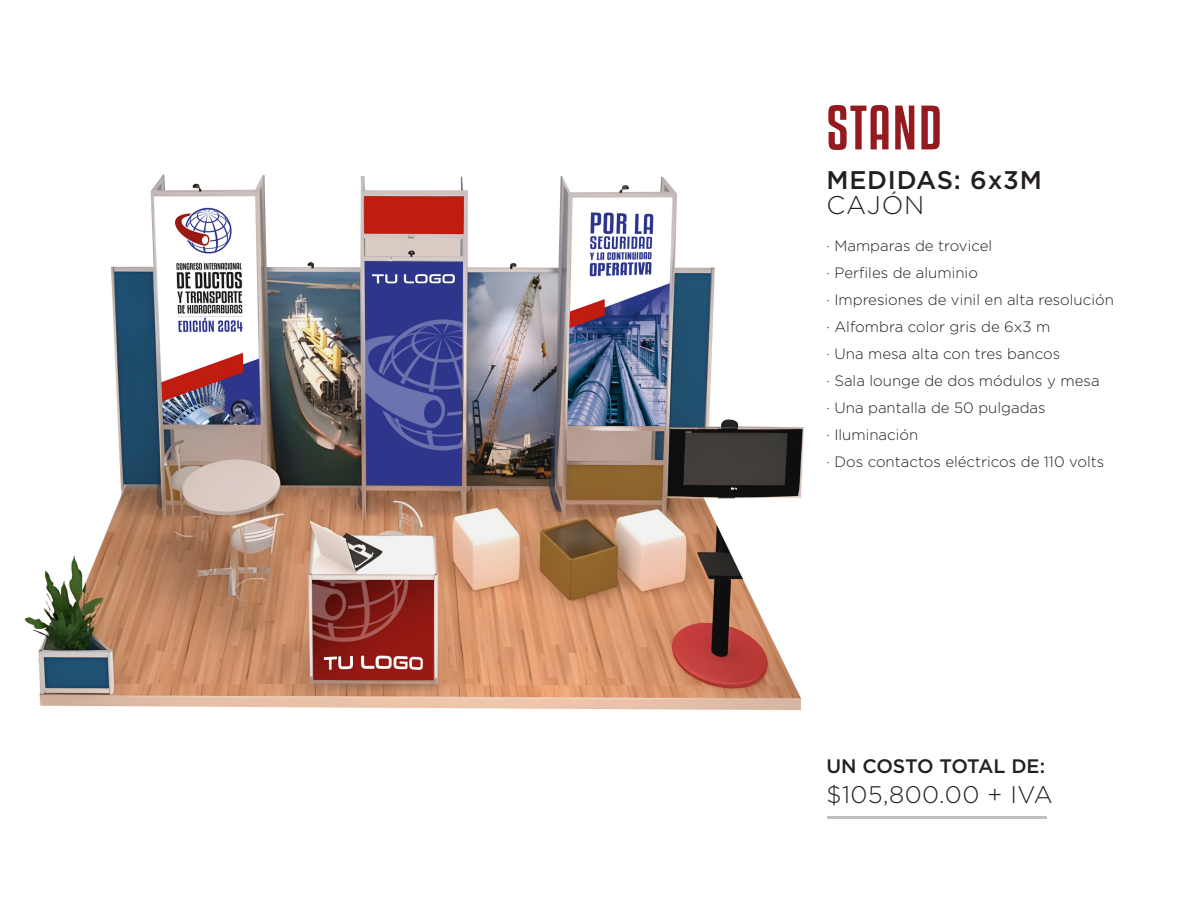
<style>
.page{position:relative;width:1188px;height:918px;background:#fff}
.page>*{position:absolute;margin:0;border:0;box-sizing:border-box;transform-origin:0 0}
.t1{font:55.5px "Kenyan Coffee Rg";letter-spacing:.03em;color:#951a1f}
.t2{font:500 25.5px "Gotham";letter-spacing:.03em;color:#231f20}
.t3{font:300 25.5px "Gotham";letter-spacing:.03em;color:#231f20}
.t4{font:300 24px "Gotham";letter-spacing:.02em;color:#231f20}
.t5{font:500 19.5px "Gotham";letter-spacing:-.015em;color:#231f20}
.t6{font:300 15px "Gotham";color:#231f20}
</style>
<div class="page">
<img style="left:24px;top:174px;width:780px;height:537px">
<hr style="left:828px;top:816px;width:219px;height:3px;background:#bfbfbf">
<p class="t1" style="left:826px;top:90px;width:117px">STAND</p>
<p class="t2" style="left:826px;top:163px;width:217px">MEDIDAS: 6x3M</p>
<p class="t3" style="left:826px;top:189px;width:99px">CAJÓN</p>
<p class="t6" style="left:826px;top:236px;width:167px">· Mamparas de trovicel</p>
<p class="t6" style="left:826px;top:263px;width:153px">· Perfiles de aluminio</p>
<p class="t6" style="left:826px;top:290px;width:289px">· Impresiones de vinil en alta resolución</p>
<p class="t6" style="left:826px;top:317px;width:225px">· Alfombra color gris de 6x3 m</p>
<p class="t6" style="left:826px;top:344px;width:235px">· Una mesa alta con tres bancos</p>
<p class="t6" style="left:826px;top:371px;width:275px">· Sala lounge de dos módulos y mesa</p>
<p class="t6" style="left:826px;top:398px;width:221px">· Una pantalla de 50 pulgadas</p>
<p class="t6" style="left:826px;top:425px;width:93px">· Iluminación</p>
<p class="t6" style="left:826px;top:452px;width:279px">· Dos contactos eléctricos de 110 volts</p>
<p class="t5" style="left:826px;top:753px;width:220px">UN COSTO TOTAL DE:</p>
<p class="t4" style="left:826px;top:779px;width:228px">$105,800.00 + IVA</p>
</div>
